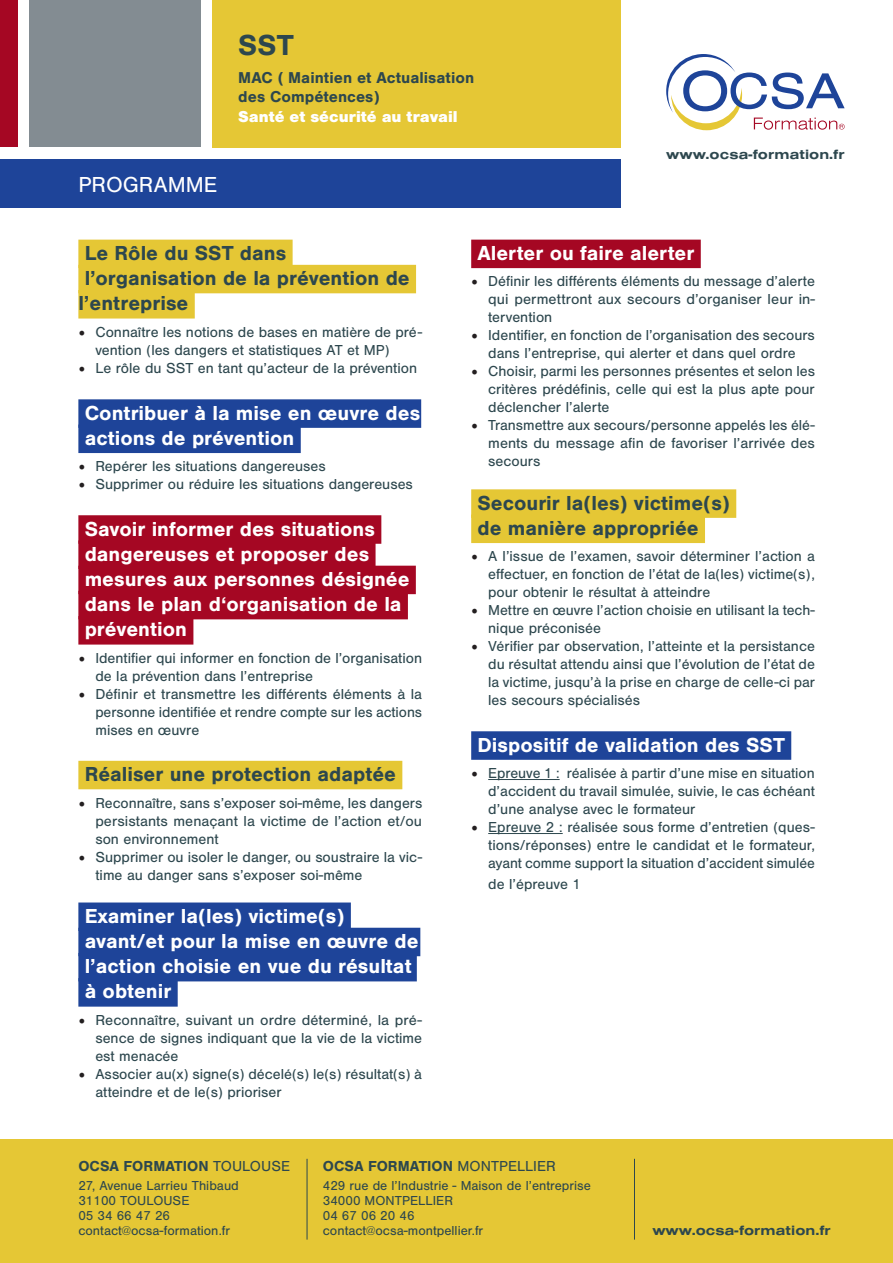
<style>
.page{position:relative;width:893px;height:1263px;background:#fff}
.page>*{position:absolute;margin:0;border:0;box-sizing:border-box;transform-origin:0 0}
.t1{font:700 30px "Nimbus San";color:#2d474e}
.t2{font:22.5px "Nimbus San";color:#fff}
.t3{font:700 21px "Nimbus San";color:#fff}
.t4{font:700 21px/25.2px "Nimbus San";color:#2d474e}
.t5{font:700 16.35px "Nimbus San";color:#2d474e}
.t6{font:900 16.35px "Nimbus San";color:#fff}
.t7{font:15px/18px "Nimbus San";color:#2d474e;text-align:justify}
.t8{font:700 15px "Nimbus San";color:#2d474e}
.t9{font:700 13.95px "Nimbus San Ext";color:#2d474e}
.t10{font:13.5px/15px "Nimbus San";color:#2d474e}
.s1{font-family:"Minion Pro";font-size:18px;color:#231f20}
.s2{font-weight:400}
</style>
<div class="page">
<div style="left:0;top:0;width:18px;height:147px;background:#a50723"></div>
<div style="left:212px;top:0;width:408px;height:147px;background:#e5c735"></div>
<div style="left:0;top:159px;width:620px;height:49px;background:#1e4499"></div>
<svg style="left:666px;top:54px;width:179px;height:76px"></svg>
<div style="left:0;top:1140px;width:893px;height:123px;background:#e5c735"></div>
<hr style="left:307px;top:1159px;width:1px;height:80px;background:#2d474e">
<hr style="left:634px;top:1159px;width:1px;height:80px;background:#2d474e">
<div style="left:29px;top:0;width:172px;height:147px;background:#838c92"></div>
<div style="left:78px;top:240px;width:215px;height:28px;background:#e5c735"></div>
<div style="left:78px;top:265px;width:338px;height:28px;background:#e5c735"></div>
<div style="left:78px;top:290px;width:117px;height:28px;background:#e5c735"></div>
<div style="left:78px;top:399px;width:343px;height:29px;background:#1e4499"></div>
<div style="left:78px;top:424px;width:223px;height:29px;background:#1e4499"></div>
<div style="left:78px;top:515px;width:303px;height:29px;background:#a50723"></div>
<div style="left:78px;top:540px;width:298px;height:29px;background:#a50723"></div>
<div style="left:78px;top:566px;width:338px;height:28px;background:#a50723"></div>
<div style="left:78px;top:591px;width:330px;height:28px;background:#a50723"></div>
<div style="left:78px;top:616px;width:115px;height:29px;background:#a50723"></div>
<div style="left:78px;top:761px;width:324px;height:28px;background:#e5c735"></div>
<div style="left:78px;top:902px;width:273px;height:29px;background:#1e4499"></div>
<div style="left:78px;top:928px;width:342px;height:28px;background:#1e4499"></div>
<div style="left:78px;top:953px;width:339px;height:28px;background:#1e4499"></div>
<div style="left:78px;top:978px;width:100px;height:29px;background:#1e4499"></div>
<div style="left:471px;top:240px;width:230px;height:28px;background:#a50723"></div>
<div style="left:471px;top:489px;width:265px;height:29px;background:#e5c735"></div>
<div style="left:471px;top:514px;width:234px;height:29px;background:#e5c735"></div>
<div style="left:471px;top:731px;width:320px;height:29px;background:#1e4499"></div>
<hr style="left:488px;top:779px;width:72px;height:1px;background:#2d474e">
<hr style="left:488px;top:833px;width:75px;height:1px;background:#2d474e">
<h2 class="t2" style="left:78px;top:172px;width:140px">PROGRAMME</h2>
<p class="t1" style="left:238px;top:28px;width:57px">SST</p>
<p class="t5" style="left:238px;top:68px;width:237px">MAC ( Maintien et Actualisation</p>
<p class="t5" style="left:238px;top:87px;width:143px">des Compétences)</p>
<p class="t6" style="left:238px;top:107px;width:221px">Santé et sécurité au travail</p>
<p class="t9" style="left:666px;top:144px;width:180px">www.ocsa-formation.fr</p>
<p class="t4" style="left:85px;top:240px;width:203px">Le Rôle du SST dans</p>
<p class="t4" style="left:78px;top:266px;width:333px;text-indent:6px">l’organisation de la prévention de l’entreprise</p>
<p class="t7" style="left:95px;top:323px;width:328px;text-indent:-17px"><span class="s1">•</span> Connaître les notions de bases en matière de pré&shy;vention (les dangers et statistiques AT et MP)</p>
<p class="t7" style="left:78px;top:359px;width:340px"><span class="s1">•</span> Le rôle du SST en tant qu’acteur de la prévention</p>
<p class="t3" style="left:85px;top:401px;width:337px">Contribuer à la mise en œuvre des</p>
<p class="t3" style="left:85px;top:426px;width:211px">actions de prévention</p>
<p class="t7" style="left:78px;top:458px;width:249px"><span class="s1">•</span> Repérer les situations dangereuses</p>
<p class="t7" style="left:78px;top:476px;width:336px"><span class="s1">•</span> Supprimer ou réduire les situations dangereuses</p>
<p class="t3" style="left:85px;top:517px;width:292px">Savoir informer des situations</p>
<p class="t3" style="left:85px;top:542px;width:286px">dangereuses et proposer des</p>
<p class="t3" style="left:85px;top:567px;width:326px">mesures aux personnes désignée</p>
<p class="t3" style="left:85px;top:592px;width:318px">dans le plan d‘organisation de la</p>
<p class="t3" style="left:85px;top:617px;width:104px">prévention</p>
<p class="t7" style="left:95px;top:649px;width:328px;text-indent:-17px"><span class="s1">•</span> Identifier qui informer en fonction de l’organisation de la prévention dans l’entreprise</p>
<p class="t7" style="left:95px;top:685px;width:328px;text-indent:-17px"><span class="s1">•</span> Définir et transmettre les différents éléments à la personne identifiée et rendre compte sur les actions mises en œuvre</p>
<p class="t4" style="left:85px;top:762px;width:313px">Réaliser une protection adaptée</p>
<p class="t7" style="left:95px;top:794px;width:328px;text-indent:-17px"><span class="s1">•</span> Reconnaître, sans s’exposer soi-même, les dangers persistants menaçant la victime de l’action et/ou son environnement</p>
<p class="t7" style="left:95px;top:848px;width:328px;text-indent:-17px"><span class="s1">•</span> Supprimer ou isoler le danger, ou soustraire la vic&shy;time au danger sans s’exposer soi-même</p>
<p class="t3" style="left:85px;top:904px;width:261px">Examiner la(les) victime(s)</p>
<p class="t3" style="left:85px;top:929px;width:335px">avant/et pour la mise en œuvre de</p>
<p class="t3" style="left:85px;top:954px;width:328px">l’action choisie en vue du résultat</p>
<p class="t3" style="left:85px;top:980px;width:88px">à obtenir</p>
<p class="t7" style="left:95px;top:1011px;width:328px;text-indent:-17px"><span class="s1">•</span> Reconnaître, suivant un ordre déterminé, la pré&shy;sence de signes indiquant que la vie de la victime est menacée</p>
<p class="t7" style="left:95px;top:1065px;width:328px;text-indent:-17px"><span class="s1">•</span> Associer au(x) signe(s) décelé(s) le(s) résultat(s) à atteindre et de le(s) prioriser</p>
<p class="t3" style="left:477px;top:241px;width:218px">Alerter ou faire alerter</p>
<p class="t7" style="left:488px;top:273px;width:328px;text-indent:-17px"><span class="s1">•</span> Définir les différents éléments du message d’alerte qui permettront aux secours d’organiser leur in&shy;tervention</p>
<p class="t7" style="left:471px;top:327px;width:345px;text-align:center"><span class="s1">•</span> Identifier, en fonction de l’organisation des secours dans l’entreprise, qui alerter et dans quel ordre</p>
<p class="t7" style="left:488px;top:363px;width:328px;text-indent:-17px"><span class="s1">•</span> Choisir, parmi les personnes présentes et selon les critères prédéfinis, celle qui est la plus apte pour déclencher l’alerte</p>
<p class="t7" style="left:488px;top:417px;width:328px;text-indent:-17px"><span class="s1">•</span> Transmettre aux secours/personne appelés les élé&shy;ments du message afin de favoriser l’arrivée des secours</p>
<p class="t4" style="left:477px;top:490px;width:254px">Secourir la(les) victime(s)</p>
<p class="t4" style="left:477px;top:515px;width:223px">de manière appropriée</p>
<p class="t7" style="left:488px;top:548px;width:328px;text-indent:-17px"><span class="s1">•</span> A l’issue de l’examen, savoir déterminer l’action a effectuer, en fonction de l’état de la(les) victime(s), pour obtenir le résultat à atteindre</p>
<p class="t7" style="left:488px;top:602px;width:328px;text-indent:-17px"><span class="s1">•</span> Mettre en œuvre l’action choisie en utilisant la tech&shy;nique préconisée</p>
<p class="t7" style="left:488px;top:638px;width:328px;text-indent:-17px"><span class="s1">•</span> Vérifier par observation, l’atteinte et la persistance du résultat attendu ainsi que l’évolution de l’état de la victime, jusqu’à la prise en charge de celle-ci par les secours spécialisés</p>
<p class="t3" style="left:477px;top:733px;width:309px">Dispositif de validation des SST</p>
<p class="t7" style="left:488px;top:764px;width:328px;text-indent:-17px"><span class="s1">•</span> Epreuve 1 : réalisée à partir d’une mise en situation d’accident du travail simulée, suivie, le cas échéant d’une analyse avec le formateur</p>
<p class="t7" style="left:488px;top:818px;width:328px;text-indent:-17px"><span class="s1">•</span> Epreuve 2 : réalisée sous forme d’entretien (ques&shy;tions/réponses) entre le candidat et le formateur, ayant comme support la situation d’accident simulée</p>
<p class="t7" style="left:488px;top:875px;width:94px">de l’épreuve 1</p>
<p class="t8" style="left:78px;top:1157px;width:213px">OCSA FORMATION <span class="s2">TOULOUSE</span></p>
<p class="t10" style="left:78px;top:1178px;width:162px">27, Avenue Larrieu Thibaud<br>31100 TOULOUSE<br>05 34 66 47 26 contact@ocsa-formation.fr</p>
<p class="t8" style="left:323px;top:1157px;width:234px">OCSA FORMATION <span class="s2">MONTPELLIER</span></p>
<p class="t10" style="left:323px;top:1178px;width:270px">429 rue de l’Industrie - Maison de l’entreprise<br>34000 MONTPELLIER<br>04 67 06 20 46<br>contact@ocsa-montpellier.fr</p>
<p class="t9" style="left:652px;top:1221px;width:180px">www.ocsa-formation.fr</p>
</div>
